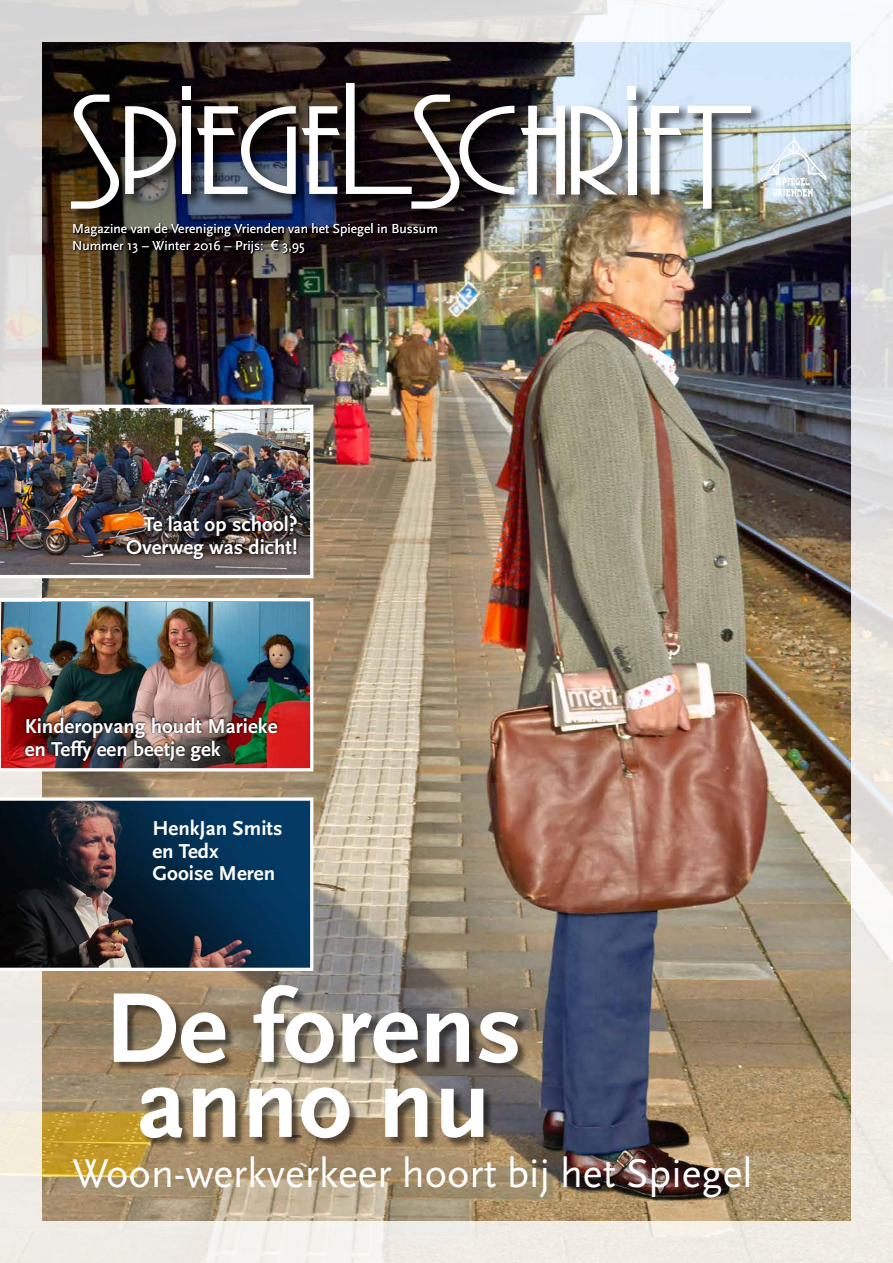
<style>
.page{position:relative;width:893px;height:1263px;background:#fff}
.page>*{position:absolute;margin:0;border:0;box-sizing:border-box;transform-origin:0 0}
.t1{font:700 103.5px/75px "Scala Sans";color:#fff;text-align:center}
.t2{font:42px "Scala Sans";color:#fff}
.t3{font:700 21px/22.5px "Scala Sans";color:#fff}
.t4{font:13.65px/16.4px "Scala Sans";color:#fff}
.s1{font-family:"Arial"}
</style>
<div class="page">
<img style="left:0;top:0;width:893px;height:1263px">
<img style="left:43px;top:43px;width:807px;height:1177px">
<svg style="left:765px;top:136px;width:62px;height:60px;background:#cedce6"></svg>
<div style="left:115px;top:987px;width:414px;height:161px;background:#000;opacity:.5"></div>
<div style="left:69px;top:81px;width:696px;height:142px;background:#000;opacity:.75"></div>
<svg style="left:71px;top:95px;width:48px;height:114px"></svg>
<svg style="left:125px;top:106px;width:51px;height:88px"></svg>
<div style="left:182px;top:106px;width:9px;height:88px;background:#fff"></div>
<svg style="left:197px;top:106px;width:99px;height:88px"></svg>
<svg style="left:302px;top:106px;width:38px;height:88px"></svg>
<div style="left:182px;top:86px;width:9px;height:14px;background:#fff"></div>
<div style="left:627px;top:86px;width:9px;height:14px;background:#fff"></div>
<svg style="left:346px;top:83px;width:168px;height:126px"></svg>
<svg style="left:521px;top:106px;width:44px;height:88px"></svg>
<svg style="left:571px;top:106px;width:51px;height:88px"></svg>
<div style="left:628px;top:106px;width:9px;height:88px;background:#fff"></div>
<svg style="left:643px;top:106px;width:38px;height:88px"></svg>
<img style="left:688px;top:106px;width:63px;height:103px">
<svg style="left:73px;top:223px;width:367px;height:33px;background:#1a1416"></svg>
<svg style="left:0;top:797px;width:313px;height:174px;background:#243648"></svg>
<img style="left:0;top:598px;width:313px;height:173px">
<img style="left:24px;top:715px;width:255px;height:47px">
<img style="left:0;top:405px;width:313px;height:173px">
<img style="left:125px;top:514px;width:173px;height:47px">
<p class="t4" style="left:72px;top:221px;width:367px">Magazine van de Vereniging Vrienden van het Spiegel in Bussum<br>Nummer 13 – Winter 2016 – Prijs: <span class="s1">€</span> 3,95</p>
<p class="t3" style="left:126px;top:514px;width:173px;text-align:right">Te laat op school?<br>Overweg was dicht!</p>
<p class="t3" style="left:25px;top:715px;width:254px">Kinderopvang houdt Marieke en Teffy een beetje gek</p>
<p class="t3" style="left:152px;top:818px;width:132px">HenkJan Smits en Tedx<br>Gooise Meren</p>
<h1 class="t1" style="left:105px;top:993px;width:419px">De forens anno nu</h1>
<h2 class="t2" style="left:72px;top:1151px;width:681px">Woon-werkverkeer hoort bij het Spiegel</h2>
</div>
